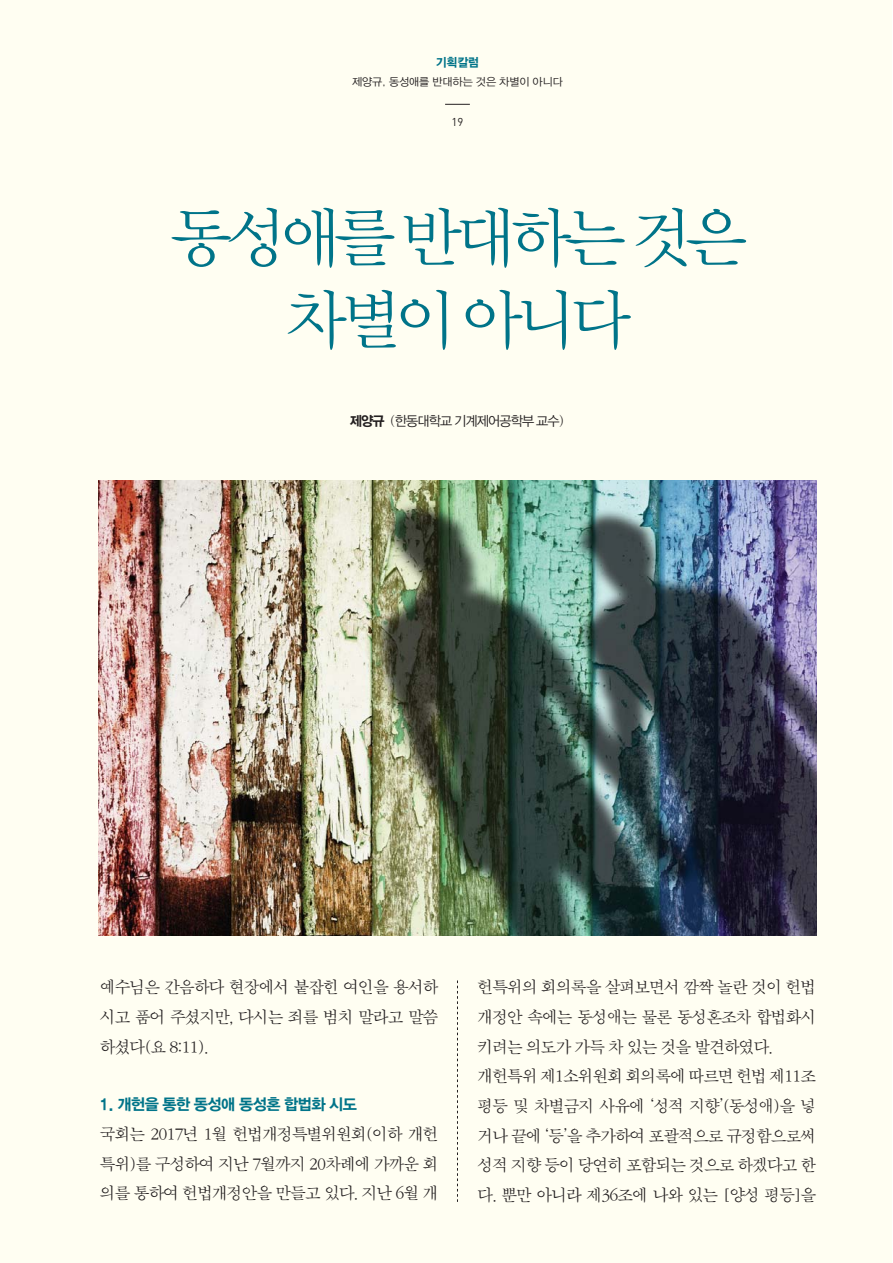
<style>
.page{position:relative;width:893px;height:1263px;background:#fff}
.page>*{position:absolute;margin:0;border:0;box-sizing:border-box;transform-origin:0 0}
.t1{font:64.65px/82.1px "Yoon Myungjo L KS Cms UHC H";letter-spacing:-.095em;color:#007489;text-align:center}
.t2{font:16.65px/29.7px "SM3 S Pmu 02 KS Cms UHC H";letter-spacing:-.1em;color:#231f20;text-align:justify}
.t3{font:15.75px "Yoon Gothic B KS Cms UHC H";letter-spacing:-.035em;color:#007489}
.t4{font:13.65px "Yoon Gothic L KS Cms UHC H";letter-spacing:-.065em;color:#231f20}
.t5{font:12.3px "Yoon Gothic B KS Cms UHC H";color:#007489}
.t6{font:11.4px "DIN";color:#231f20}
.t7{font:10.95px "Yoon Gothic L KS Cms UHC H";letter-spacing:-.01em;color:#231f20}
.s1{font-family:"Yoon Gothic B KS Cms UHC H"}
.s2{font-family:"SMSS Myung Jo Std Regular KS Cms UHC H"}
</style>
<div class="page">
<div style="left:1px;top:0;width:891px;height:1263px;background:#fffef2"></div>
<img style="left:98px;top:480px;width:718px;height:456px">
<svg style="left:457px;top:981px;width:1px;height:221px"></svg>
<svg style="left:445px;top:104px;width:25px;height:1px"></svg>
<p class="t5" style="left:436px;top:57px;width:45px">기획칼럼</p>
<p class="t7" style="left:352px;top:77px;width:212px">제양규, 동성애를 반대하는 것은 차별이 아니다</p>
<p class="t6" style="left:451px;top:114px;width:13px">19</p>
<h1 class="t1" style="left:171px;top:200px;width:577px">동성애를 반대하는 것은 차별이 아니다</h1>
<p class="t4" style="left:350px;top:415px;width:217px"><span class="s1">제양규</span> <span class="s2">(</span>한동대학교 기계제어공학부 교수<span class="s2">)</span></p>
<p class="t2" style="left:100px;top:973px;width:341px">예수님은 간음하다 현장에서 붙잡힌 여인을 용서하 시고 품어 주셨지만, 다시는 죄를 범치 말라고 말씀 하셨다(요 8:11).</p>
<p class="t3" style="left:100px;top:1097px;width:259px">1. 개헌을 통한 동성애 동성혼 합법화 시도</p>
<p class="t2" style="left:100px;top:1120px;width:341px">국회는 2017년 1월 헌법개정특별위원회(이하 개헌 특위)를 구성하여 지난 7월까지 20차례에 가까운 회 의를 통하여 헌법개정안을 만들고 있다. 지난 6월 개</p>
<p class="t2" style="left:477px;top:973px;width:341px;text-align:left">헌특위의 회의록을 살펴보면서 깜짝 놀란 것이 헌법 개정안 속에는 동성애는 물론 동성혼조차 합법화시 키려는 의도가 가득 차 있는 것을 발견하였다. 개헌특위 제1소위원회 회의록에 따르면 헌법 제11조 평등 및 차별금지 사유에 ‘성적 지향’(동성애)을 넣 거나 끝에 ‘등’을 추가하여 포괄적으로 규정함으로써 성적 지향 등이 당연히 포함되는 것으로 하겠다고 한 다. 뿐만 아니라 제36조에 나와 있는 [양성 평등]을</p>
</div>
